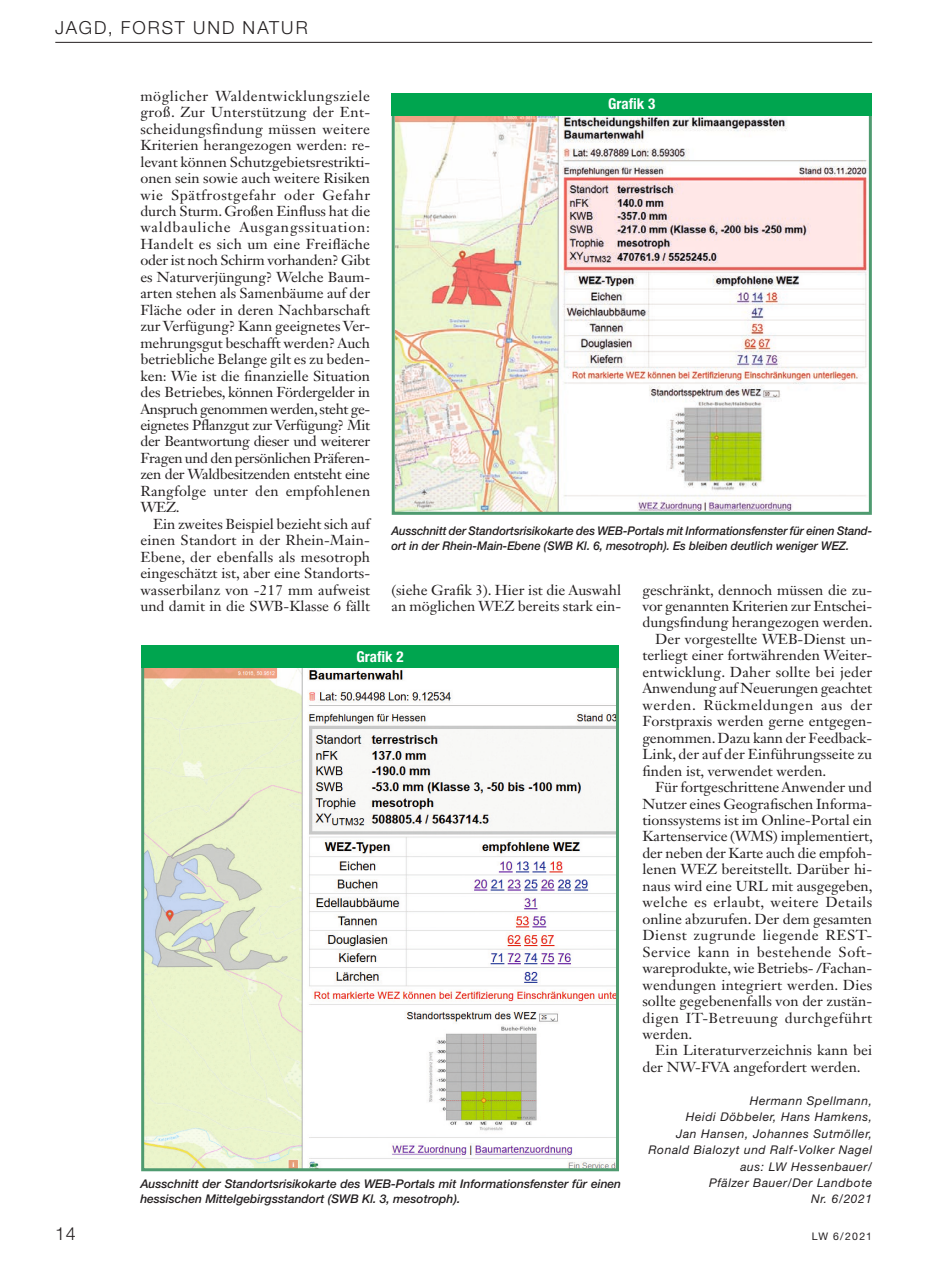
<style>
.page{position:relative;width:936px;height:1263px;background:#fff}
.page>*{position:absolute;margin:0;border:0;box-sizing:border-box;transform-origin:0 0}
.t1{font:300 18px "Helvetica Neue LT Std";letter-spacing:.11em;color:#231f20}
.Tabelle_Head{font:700 condensed 15px "Helvetica Neue LT Std";color:#fff}
.Grundschrift{font:14.25px/16.5px "Janson Text LT Std";color:#231f20;text-align:justify;scale:1.04 1}
.Bildunterschrift{font:italic 500 12px/15px "Helvetica Neue LT Std";color:#231f20;scale:.95 1}
.Grundschrift-2{font:italic 12px/16.5px "Helvetica Neue LT Std";letter-spacing:.05em;color:#231f20;text-align:right}
.Bildunterschrift-2{font:italic 500 12px/15px "Helvetica Neue LT Std";color:#231f20}
.t2{font:10.5px "Helvetica Neue LT Std";letter-spacing:.11em;color:#231f20}
</style>
<div class="page">
<hr style="left:55px;top:42px;width:817px;height:1px;background:#231f20">
<img style="left:395px;top:117px;width:472px;height:394px">
<div style="left:391px;top:113px;width:480px;height:402px;border:3px solid #4f9b70"></div>
<div style="left:391px;top:93px;width:480px;height:22px;background:#00a54f"></div>
<img style="left:145px;top:669px;width:470px;height:498px">
<div style="left:141px;top:661px;width:478px;height:510px;border:3px solid #4f9b70"></div>
<div style="left:141px;top:645px;width:478px;height:23px;background:#00a54f"></div>
<p class="t1" style="left:55px;top:17px;width:254px">JAGD, FORST UND NATUR</p>
<p class="Grundschrift" style="left:140px;top:87px;width:222px">möglicher Waldentwicklungsziele groß. Zur Unterstützung der Ent&shy;scheidungsfindung müssen weitere Kriterien herangezogen werden: re&shy;levant können Schutzgebietsrestrikti&shy;onen sein sowie auch weitere Risiken wie Spätfrostgefahr oder Gefahr durch Sturm. Großen Einfluss hat die waldbauliche Ausgangssituation:<br>Handelt es sich um eine Freifläche oder ist noch Schirm vorhanden? Gibt es Naturverjüngung? Welche Baum&shy;arten stehen als Samenbäume auf der Fläche oder in deren Nachbarschaft zur Verfügung? Kann geeignetes Ver&shy;mehrungsgut beschafft werden? Auch betriebliche Belange gilt es zu beden&shy;ken: Wie ist die finanzielle Situation des Betriebes, können Fördergelder in Anspruch genommen werden, steht ge&shy;eignetes Pflanzgut zur Verfügung? Mit der Beantwortung dieser und weiterer Fragen und den persönlichen Präferen&shy;zen der Waldbesitzenden entsteht eine Rangfolge unter den empfohlenen WEZ.</p>
<p class="Grundschrift" style="left:140px;top:515px;width:222px;text-indent:13px">Ein zweites Beispiel bezieht sich auf einen Standort in der Rhein-Main-Ebene, der ebenfalls als mesotroph eingeschätzt ist, aber eine Standorts&shy;wasserbilanz von -217 mm aufweist und damit in die SWB-Klasse 6 fällt</p>
<p class="Tabelle_Head" style="left:608px;top:95px;width:48px">Grafik 3</p>
<p class="Bildunterschrift" style="left:391px;top:523px;width:507px">Ausschnitt der Standortsrisikokarte des WEB-Portals mit Informationsfenster für einen Stand&shy;ort in der Rhein-Main-Ebene (SWB Kl. 6, mesotroph). Es bleiben deutlich weniger WEZ.</p>
<p class="Grundschrift" style="left:642px;top:581px;width:223px">geschränkt, dennoch müssen die zu&shy;vor genannten Kriterien zur Entschei&shy;dungsfindung herangezogen werden.</p>
<p class="Grundschrift" style="left:642px;top:631px;width:222px;text-indent:13px">Der vorgestellte WEB-Dienst un&shy;terliegt einer fortwährenden Weiter&shy;entwicklung. Daher sollte bei jeder Anwendung auf Neuerungen geachtet werden. Rückmeldungen aus der Forstpraxis werden gerne entgegen&shy;genommen. Dazu kann der Feedback-Link, der auf der Einführungsseite zu finden ist, verwendet werden.</p>
<p class="Grundschrift" style="left:642px;top:779px;width:223px;text-indent:13px">Für fortgeschrittene Anwender und Nutzer eines Geografischen Informa&shy;tionssystems ist im Online-Portal ein Kartenservice (WMS) implementiert, der neben der Karte auch die empfoh&shy;lenen WEZ bereitstellt. Darüber hi&shy;naus wird eine URL mit ausgegeben, welche es erlaubt, weitere Details online abzurufen. Der dem gesamten Dienst zugrunde liegende REST-Service kann in bestehende Soft&shy;wareprodukte, wie Betriebs- /Fachan&shy;wendungen integriert werden. Dies sollte gegebenenfalls von der zustän&shy;digen IT-Betreuung durchgeführt werden.</p>
<p class="Grundschrift" style="left:642px;top:1042px;width:222px;text-indent:13px">Ein Literaturverzeichnis kann bei der NW-FVA angefordert werden.</p>
<p class="Grundschrift-2" style="left:648px;top:1092px;width:225px">Hermann Spellmann,<br>Heidi Döbbeler, Hans Hamkens,<br>Jan Hansen, Johannes Sutmöller,<br>Ronald Bialozyt und Ralf-Volker Nagel</p>
<p class="Grundschrift-2" style="left:740px;top:1158px;width:133px">aus: LW Hessenbauer/</p>
<p class="Grundschrift-2" style="left:709px;top:1174px;width:165px">Pfälzer Bauer/Der Landbote</p>
<p class="Grundschrift-2" style="left:811px;top:1191px;width:62px">Nr. 6/2021</p>
<p class="Grundschrift" style="left:391px;top:581px;width:222px">(siehe Grafik 3). Hier ist die Auswahl an möglichen WEZ bereits stark ein-</p>
<p class="Tabelle_Head" style="left:356px;top:647px;width:48px">Grafik 2</p>
<p class="Bildunterschrift-2" style="left:140px;top:1176px;width:482px">Ausschnitt der Standortsrisikokarte des WEB-Portals mit Informationsfenster für einen hessischen Mittelgebirgsstandort (SWB Kl. 3, mesotroph).</p>
<p class="t1" style="left:55px;top:1222px;width:22px">14</p>
<p class="t2" style="left:811px;top:1230px;width:62px">LW 6/2021</p>
</div>
